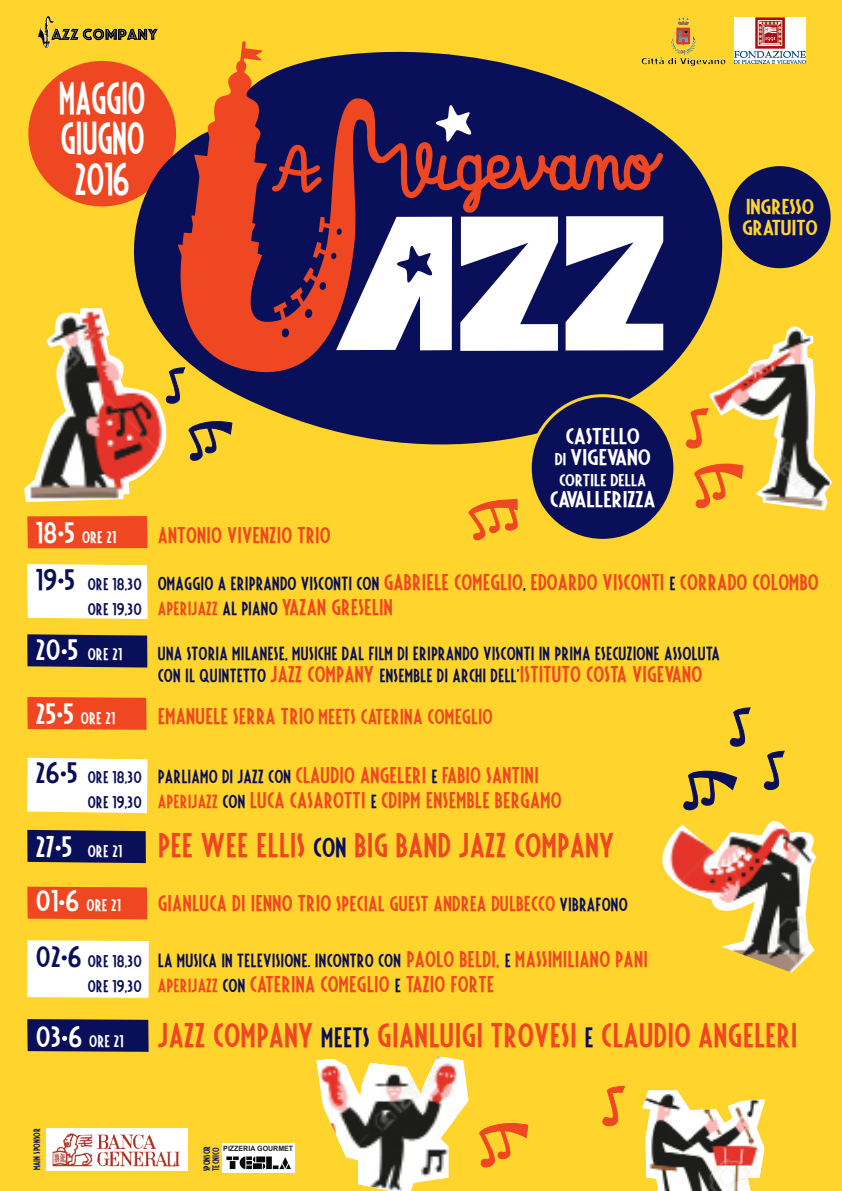
<style>
.page{position:relative;width:842px;height:1191px;background:#ffd42c}
.page>*{position:absolute;margin:0;border:0;box-sizing:border-box;transform-origin:0 0}
.t1{font:36.3px/40.2px "Fiesta";letter-spacing:-.005em;color:#fff;text-align:center;scale:.86 1}
.t2{font:27px "Fiesta";letter-spacing:.025em;color:#ef4722;scale:1.08 1}
.t3{font:18px "Fiesta";letter-spacing:.025em;color:#ef4722;scale:1.08 1}
.t4{font:18px/20.7px "Fiesta";color:#fff;text-align:center;scale:1.3 1}
.t5{font:17px "Fiesta";letter-spacing:.025em;color:#ef4722;scale:1.08 1}
.t6{font:17px "Fiesta";color:#ffd42c;scale:1.3 1}
.t7{font:15px "Fiesta";letter-spacing:.025em;color:#0a0f5a;scale:1.08 1}
.t8{font:13.5px "Fiesta";color:#fff;scale:1.3 1}
.t9{font:13.4px "Fiesta";letter-spacing:.025em;color:#fff;scale:1.08 1}
.t10{font:7.5px "Fiesta";letter-spacing:.025em;color:#0a0f5a;scale:1.08 1}
.t11{font:700 7.3px "Arial";color:#231f20}
.s1{font-size:23.7px}
.s2{font-size:13.5px}
.s3{font-size:23.7px;color:#0a0f5a}
.s4{font-size:13.4px;color:#0a0f5a}
.s5{font-size:15px;color:#0a0f5a}
.s6{font-size:15px}
.s7{font-size:18px;color:#ef4722}
.s8{font-size:18px}
.s9{font-size:22px;color:#0a0f5a}
.s10{font-size:13.4px}
</style>
<div class="page">
<svg style="left:27px;top:516px;width:121px;height:33px;background:#ef4d23"></svg>
<svg style="left:27px;top:697px;width:120px;height:33px;background:#ef4d23"></svg>
<svg style="left:27px;top:886px;width:120px;height:34px;background:#f05023"></svg>
<svg style="left:27px;top:1019px;width:122px;height:33px;background:#141759"></svg>
<div style="left:27px;top:564px;width:121px;height:55px;background:#fff"></div>
<svg style="left:27px;top:757px;width:121px;height:56px;background:#fefcf4"></svg>
<div style="left:27px;top:940px;width:122px;height:58px;background:#fff"></div>
<svg style="left:27px;top:634px;width:120px;height:34px;background:#1a1c57"></svg>
<svg style="left:27px;top:829px;width:119px;height:34px;background:#1a1c57"></svg>
<div style="left:28px;top:61px;width:148px;height:145px;background:#ef4722;border-radius:50%"></div>
<img style="left:24px;top:308px;width:70px;height:194px">
<svg style="left:683px;top:770px;width:55px;height:41px"></svg>
<svg style="left:729px;top:707px;width:22px;height:40px"></svg>
<svg style="left:763px;top:750px;width:22px;height:41px"></svg>
<img style="left:762px;top:326px;width:70px;height:184px">
<img style="left:662px;top:821px;width:155px;height:151px">
<svg style="left:602px;top:1086px;width:23px;height:41px"></svg>
<svg style="left:695px;top:500px;width:15px;height:9px"></svg>
<svg style="left:479px;top:1123px;width:50px;height:45px"></svg>
<div style="left:729px;top:166px;width:102px;height:102px;background:#0a0f5a;border-radius:50%"></div>
<img style="left:675px;top:17px;width:18px;height:23px">
<img style="left:735px;top:17px;width:70px;height:47px">
<img style="left:38px;top:16px;width:91px;height:32px">
<div style="left:46px;top:1128px;width:141px;height:43px;background:#fff"></div>
<img style="left:53px;top:1133px;width:103px;height:33px">
<div style="left:222px;top:1143px;width:72px;height:29px;background:#fff"></div>
<img style="left:226px;top:1156px;width:65px;height:14px">
<svg style="left:85px;top:40px;width:680px;height:460px"></svg>
<svg style="left:156px;top:98px;width:233px;height:291px;background:#532948"></svg>
<svg style="left:164px;top:40px;width:163px;height:365px"></svg>
<svg style="left:336px;top:104px;width:332px;height:247px;background:#7e6e8f"></svg>
<div style="left:530px;top:396px;width:145px;height:144px;background:#0a0f5a;border-radius:50%"></div>
<div style="left:529px;top:394px;width:147px;height:148px;border:3px solid #ffd42c;border-radius:50%"></div>
<svg style="left:468px;top:499px;width:52px;height:42px"></svg>
<svg style="left:456px;top:1059px;width:13px;height:59px"></svg>
<img style="left:316px;top:1056px;width:140px;height:135px">
<img style="left:642px;top:1090px;width:121px;height:101px">
<p class="t1" style="left:59px;top:77px;width:101px">MAGGIO<br>GIUGNO<br>2016</p>
<p class="t9" style="left:36px;top:528px;width:76px"><span class="s1">18 5</span> ORE 21</p>
<p class="t3" style="left:158px;top:524px;width:161px">ANTONIO VIVENZIO TRIO</p>
<p class="t4" style="left:555px;top:426px;width:75px">CASTELLO<br><span class="s2">DI</span> VIGEVANO</p>
<p class="t8" style="left:559px;top:472px;width:68px">CORTILE DELLA</p>
<p class="t4" style="left:550px;top:488px;width:83px">CAVALLERIZZA</p>
<p class="t6" style="left:746px;top:196px;width:54px">INGRESSO</p>
<p class="t6" style="left:742px;top:217px;width:59px">GRATUITO</p>
<p class="t3" style="left:36px;top:571px;width:726px"><span class="s3">19 5</span> <span class="s4">ORE 18,30</span> <span class="s5">OMAGGIO A ERIPRANDO VISCONTI CON</span> GABRIELE COMEGLIO<span class="s5">,</span> EDOARDO VISCONTI <span class="s5">E</span> CORRADO COLOMBO</p>
<p class="t3" style="left:88px;top:596px;width:284px"><span class="s4">ORE 19,30</span> <span class="s6">APERIJAZZ</span> <span class="s5">AL PIANO</span> YAZAN GRESELIN</p>
<p class="t9" style="left:36px;top:646px;width:81px"><span class="s1">20 5</span> ORE 21</p>
<p class="t7" style="left:158px;top:645px;width:522px">UNA STORIA MILANESE, MUSICHE DAL FILM DI ERIPRANDO VISCONTI IN PRIMA ESECUZIONE ASSOLUTA</p>
<p class="t7" style="left:158px;top:666px;width:333px">CON IL QUINTETTO <span class="s7">JAZZ COMPANY</span> ENSEMBLE DI ARCHI DELL</p>
<p class="t7" style="left:517px;top:655px;width:4px">,</p>
<p class="t3" style="left:520px;top:663px;width:170px">ISTITUTO COSTA VIGEVANO</p>
<p class="t9" style="left:36px;top:709px;width:75px"><span class="s1">25 5</span> ORE 21</p>
<p class="t5" style="left:158px;top:706px;width:311px"><span class="s8">EMANUELE SERRA TRIO</span> MEETS CATERINA COMEGLIO</p>
<p class="t3" style="left:36px;top:764px;width:472px"><span class="s3">26 5</span> <span class="s4">ORE 18,30</span> <span class="s5">PARLIAMO DI JAZZ CON</span> CLAUDIO ANGELERI <span class="s5">E</span> FABIO SANTINI-</p>
<p class="t3" style="left:88px;top:789px;width:440px"><span class="s4">ORE 19,30</span> <span class="s6">APERIJAZZ</span> <span class="s5">CON</span> LUCA CASAROTTI <span class="s5">E</span> CDIPM ENSEMBLE BERGAMO</p>
<p class="t9" style="left:36px;top:843px;width:81px"><span class="s1">27 5</span> ORE 21</p>
<p class="t2" style="left:158px;top:828px;width:424px">PEE WEE ELLIS <span class="s9">CON</span> BIG BAND JAZZ COMPANY</p>
<p class="t9" style="left:36px;top:897px;width:80px"><span class="s1">01 6</span> ORE 21</p>
<p class="t5" style="left:158px;top:893px;width:436px"><span class="s8">GIANLUCA DI IENNO TRIO</span> SPECIAL GUEST ANDREA DULBECCO<span class="s5">-VIBRAFONO</span></p>
<p class="t7" style="left:36px;top:951px;width:573px"><span class="s1">02 6</span> <span class="s10">ORE 18,30</span> LA MUSICA IN TELEVISIONE. INCONTRO CON <span class="s7">PAOLO BELDI,</span> E <span class="s7">MASSIMILIANO PANI-</span></p>
<p class="t3" style="left:88px;top:973px;width:377px"><span class="s4">ORE 19,30</span> <span class="s6">APERIJAZZ</span> <span class="s5">CON</span> CATERINA COMEGLIO <span class="s5">E</span> TAZIO FORTE</p>
<p class="t9" style="left:36px;top:1033px;width:83px"><span class="s1">03 6</span> ORE 21</p>
<p class="t2" style="left:158px;top:1018px;width:593px">JAZZ COMPANY <span class="s9">MEETS</span> GIANLUIGI TROVESI <span class="s9">E</span> CLAUDIO ANGELERI</p>
<p class="t10" style="left:32px;top:1170px;width:40px;rotate:-90deg">MAIN SPONSOR</p>
<p class="t11" style="left:223px;top:1143px;width:71px">PIZZERIA GOURMET</p>
<p class="t10" style="left:202px;top:1171px;width:25px;rotate:-90deg">SPONSOR</p>
<p class="t10" style="left:211px;top:1171px;width:23px;rotate:-90deg">TECNICO</p>
</div>
